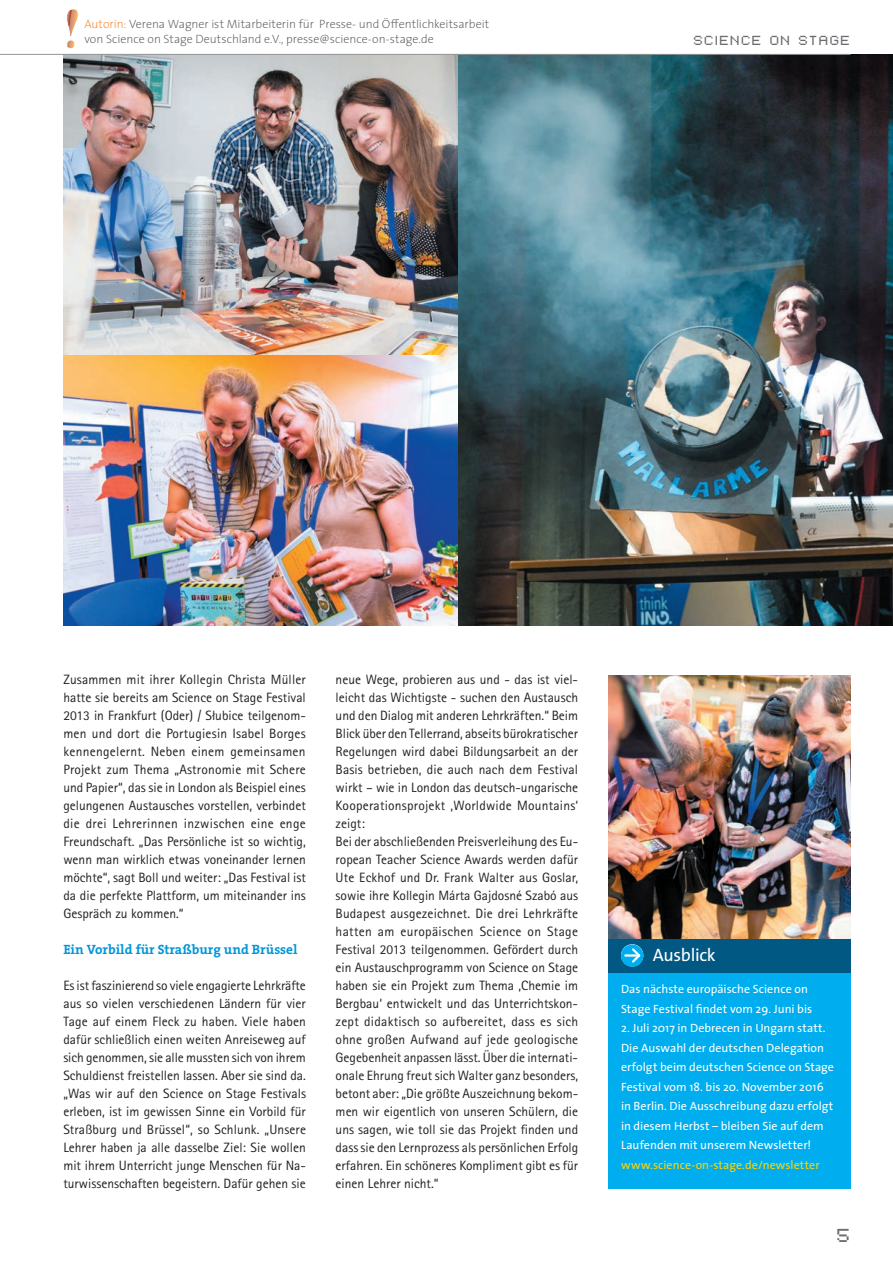
<style>
.page{position:relative;width:893px;height:1263px;background:#fff}
.page>*{position:absolute;margin:0;border:0;box-sizing:border-box;transform-origin:0 0}
.t1{font:18px "The Sans";letter-spacing:-.02em;color:#fff}
.t2{font:15px "Pixel FJ8 pt 1 Normal";color:#6c6d70}
.t3{font:13.5px/18px "Rotis Sans Serif";color:#231f20;text-align:justify}
.t4{font:700 13.5px "The Serif";color:#0095d9}
.t5{font:12px/19.5px "The Sans";letter-spacing:.005em;color:#fff}
.t6{font:200 12px/15px "The Sans";color:#57585a}
.t7{font:12px "The Sans";letter-spacing:.005em;color:#fed304}
.t8{font:10.5px "Pixel FJ8 pt 1 Normal";letter-spacing:.16em;color:#6c6d70}
.s1{color:#f58220}
</style>
<div class="page">
<img style="left:64px;top:55px;width:395px;height:300px">
<img style="left:64px;top:355px;width:395px;height:271px">
<img style="left:459px;top:54px;width:434px;height:572px">
<img style="left:608px;top:675px;width:242px;height:264px">
<hr style="left:0;top:54px;width:850px;height:1px;background:#939598">
<svg style="left:66px;top:9px;width:12px;height:40px"></svg>
<div style="left:608px;top:964px;width:242px;height:224px;background:#00aeef"></div>
<div style="left:608px;top:939px;width:242px;height:33px;background:#005883"></div>
<div style="left:621px;top:944px;width:22px;height:23px;background:#00aeef;border-radius:50%"></div>
<hr style="left:625px;top:954px;width:14px;height:3px;background:#fff">
<svg style="left:630px;top:946px;width:12px;height:19px"></svg>
<p class="t6" style="left:84px;top:16px;width:406px"><span class="s1">Autorin:</span> Verena Wagner ist Mitarbeiterin für Presse- und Öffentlichkeitsarbeit von Science on Stage Deutschland e.V., presse@science-on-stage.de</p>
<p class="t8" style="left:694px;top:32px;width:158px">SCIENCE ON STAGE</p>
<p class="t3" style="left:63px;top:670px;width:244px">Zusammen mit ihrer Kollegin Christa Müller hatte sie bereits am Science on Stage Festival 2013 in Frankfurt (Oder) / Słubice teilgenom&shy;men und dort die Portugiesin Isabel Borges kennengelernt. Neben einem gemeinsamen Projekt zum Thema „Astronomie mit Schere und Papier“, das sie in London als Beispiel eines gelungenen Austausches vorstellen, verbindet die drei Lehrerinnen inzwischen eine enge Freundschaft. „Das Persönliche ist so wichtig, wenn man wirklich etwas voneinander lernen möchte“, sagt Boll und weiter: „Das Festival ist da die perfekte Plattform, um miteinander ins Gespräch zu kommen.“</p>
<p class="t4" style="left:63px;top:938px;width:236px">Ein Vorbild für Straßburg und Brüssel</p>
<p class="t3" style="left:63px;top:976px;width:244px">Es ist faszinierend so viele engagierte Lehrkräfte aus so vielen verschiedenen Ländern für vier Tage auf einem Fleck zu haben. Viele haben dafür schließlich einen weiten Anreiseweg auf sich genommen, sie alle mussten sich von ihrem Schuldienst freistellen lassen. Aber sie sind da. „Was wir auf den Science on Stage Festivals erleben, ist im gewissen Sinne ein Vorbild für Straßburg und Brüssel“, so Schlunk. „Unsere Lehrer haben ja alle dasselbe Ziel: Sie wollen mit ihrem Unterricht junge Menschen für Na&shy;turwissenschaften begeistern. Dafür gehen sie</p>
<p class="t3" style="left:336px;top:670px;width:244px;text-align:left">neue Wege, probieren aus und - das ist viel&shy;leicht das Wichtigste - suchen den Austausch und den Dialog mit anderen Lehrkräften.“ Beim Blick über den Tellerrand, abseits bürokratischer Regelungen wird dabei Bildungsarbeit an der Basis betrieben, die auch nach dem Festival wirkt – wie in London das deutsch-ungarische Kooperationsprojekt ‚Worldwide Mountains‘ zeigt:<br>Bei der abschließenden Preisverleihung des Eu&shy;ropean Teacher Science Awards werden dafür Ute Eckhof und Dr. Frank Walter aus Goslar, sowie ihre Kollegin Márta Gajdosné Szabó aus Budapest ausgezeichnet. Die drei Lehrkräfte hatten am europäischen Science on Stage Festival 2013 teilgenommen. Gefördert durch ein Austauschprogramm von Science on Stage haben sie ein Projekt zum Thema ‚Chemie im Bergbau‘ entwickelt und das Unterrichtskon&shy;zept didaktisch so aufbereitet, dass es sich ohne großen Aufwand auf jede geologische Gegebenheit anpassen lässt. Über die internati&shy;onale Ehrung freut sich Walter ganz besonders, betont aber: „Die größte Auszeichnung bekom&shy;men wir eigentlich von unseren Schülern, die uns sagen, wie toll sie das Projekt finden und dass sie den Lernprozess als persönlichen Erfolg erfahren. Ein schöneres Kompliment gibt es für einen Lehrer nicht.“</p>
<h1 class="t1" style="left:653px;top:940px;width:64px">Ausblick</h1>
<p class="t5" style="left:621px;top:979px;width:193px">Das nächste europäische Science on<br>Stage Festival findet vom 29. Juni bis</p>
<p class="t5" style="left:621px;top:1018px;width:214px">2. Juli 2017 in Debrecen in Ungarn statt.<br>Die Auswahl der deutschen Delegation erfolgt beim deutschen Science on Stage Festival vom 18. bis 20. November 2016 in Berlin. Die Ausschreibung dazu erfolgt in diesem Herbst – bleiben Sie auf dem Laufenden mit unserem Newsletter!</p>
<p class="t7" style="left:621px;top:1155px;width:200px">www.science-on-stage.de/newsletter</p>
<p class="t2" style="left:837px;top:1223px;width:15px">5</p>
</div>
